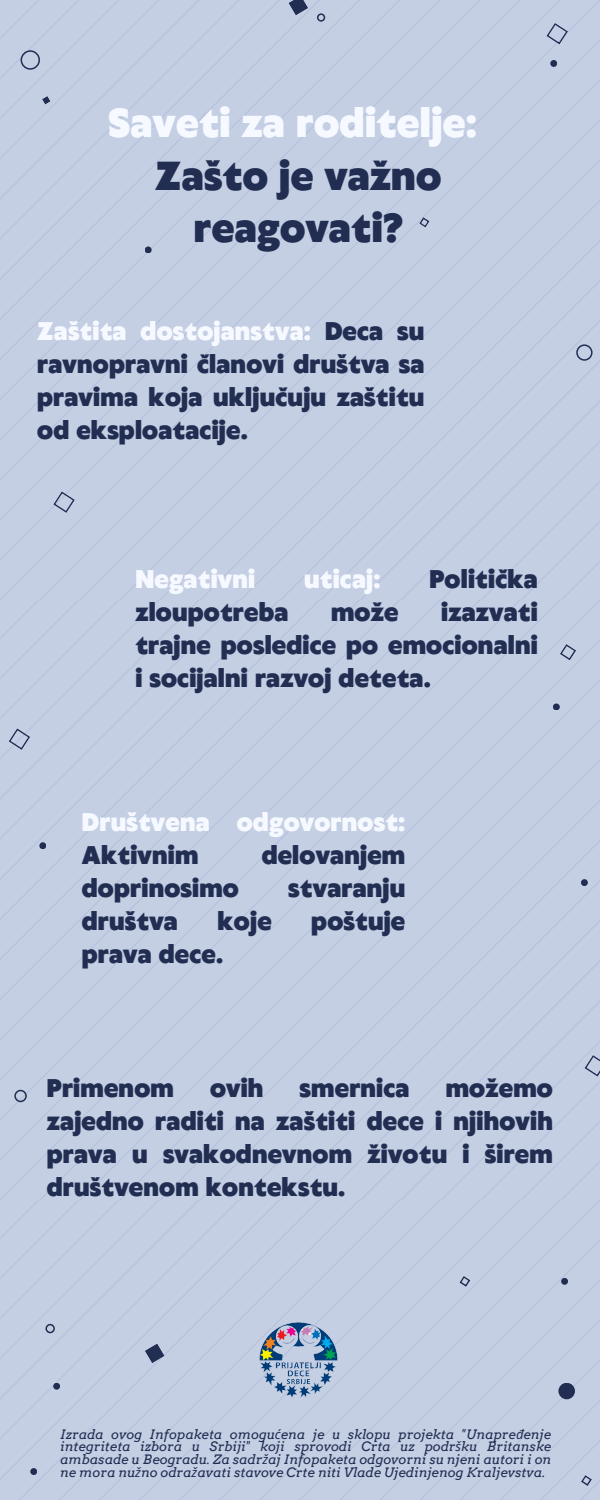
<style>
.page{position:relative;width:600px;height:1500px;background:#fff}
.page>*{position:absolute;margin:0;border:0;box-sizing:border-box;transform-origin:0 0}
.t1{font:900 38px/52.5px "Klein Text";letter-spacing:.01em;color:#222d52;text-align:center}
.t2{font:900 24px/33px "Klein Text";letter-spacing:.01em;color:#222d52;text-align:justify}
.t3{font:900 24px/33px "Klein Text";letter-spacing:.01em;color:#f6f9ff}
.t4{font:italic 13px/12.8px "Arvo";color:#222d52;text-align:justify}
.s1{color:#f6f9ff}
.s2{color:#222d52}
.s3{font-family:"Noto Sans"}
</style>
<div class="page">
<div style="left:0;top:0;width:600px;height:600px;background:#c4cfe4"></div>
<div style="left:39px;top:39px;width:561px;height:561px;background:#c4cfe4"></div>
<div style="left:79px;top:79px;width:521px;height:521px;background:#c4cfe4"></div>
<div style="left:119px;top:119px;width:481px;height:481px;background:#c4cfe4"></div>
<div style="left:160px;top:160px;width:440px;height:440px;background:#c4cfe4"></div>
<div style="left:200px;top:200px;width:400px;height:400px;background:#c4cfe4"></div>
<div style="left:240px;top:240px;width:360px;height:360px;background:#c4cfe4"></div>
<div style="left:280px;top:280px;width:320px;height:320px;background:#c4cfe4"></div>
<div style="left:320px;top:320px;width:280px;height:280px;background:#c4cfe4"></div>
<div style="left:360px;top:360px;width:240px;height:240px;background:#c4cfe4"></div>
<div style="left:400px;top:400px;width:200px;height:200px;background:#c4cfe4"></div>
<div style="left:440px;top:440px;width:160px;height:160px;background:#c4cfe4"></div>
<div style="left:0;top:1200px;width:600px;height:300px;background:#c4cfe4"></div>
<div style="left:39px;top:1239px;width:561px;height:261px;background:#c4cfe4"></div>
<div style="left:79px;top:1279px;width:521px;height:221px;background:#c4cfe4"></div>
<div style="left:119px;top:1319px;width:481px;height:181px;background:#c4cfe4"></div>
<div style="left:160px;top:1360px;width:440px;height:140px;background:#c4cfe4"></div>
<div style="left:200px;top:1400px;width:400px;height:100px;background:#c4cfe4"></div>
<div style="left:0;top:600px;width:600px;height:600px;background:#c4cfe4"></div>
<div style="left:39px;top:639px;width:561px;height:561px;background:#c4cfe4"></div>
<div style="left:79px;top:679px;width:521px;height:521px;background:#c4cfe4"></div>
<div style="left:119px;top:719px;width:481px;height:481px;background:#c4cfe4"></div>
<div style="left:160px;top:760px;width:440px;height:440px;background:#c4cfe4"></div>
<div style="left:200px;top:800px;width:400px;height:400px;background:#c4cfe4"></div>
<div style="left:240px;top:840px;width:360px;height:360px;background:#c4cfe4"></div>
<div style="left:280px;top:880px;width:320px;height:320px;background:#c4cfe4"></div>
<div style="left:320px;top:920px;width:280px;height:280px;background:#c4cfe4"></div>
<div style="left:360px;top:960px;width:240px;height:240px;background:#c4cfe4"></div>
<div style="left:400px;top:1000px;width:200px;height:200px;background:#c4cfe4"></div>
<svg style="left:53px;top:491px;width:22px;height:22px"></svg>
<svg style="left:546px;top:23px;width:22px;height:22px"></svg>
<svg style="left:576px;top:344px;width:17px;height:17px"></svg>
<div style="left:0;top:600px;width:160px;height:160px;background:#c4cfe4"></div>
<svg style="left:560px;top:644px;width:16px;height:16px"></svg>
<div style="left:550px;top:60px;width:7px;height:7px;background:#222d52;border-radius:50%"></div>
<div style="left:0;top:0;width:160px;height:160px;background:#c4cfe4"></div>
<div style="left:145px;top:246px;width:7px;height:7px;background:#222d52;border-radius:50%"></div>
<div style="left:39px;top:842px;width:7px;height:7px;background:#222d52;border-radius:50%"></div>
<div style="left:128px;top:922px;width:7px;height:7px;background:#222d52;border-radius:50%"></div>
<div style="left:561px;top:1278px;width:7px;height:7px;background:#222d52;border-radius:50%"></div>
<div style="left:30px;top:1468px;width:7px;height:7px;background:#222d52;border-radius:50%"></div>
<div style="left:0;top:1200px;width:165px;height:163px;background:#c4cfe4"></div>
<svg style="left:419px;top:217px;width:11px;height:10px"></svg>
<div style="left:440px;top:1040px;width:160px;height:160px;background:#c4cfe4"></div>
<svg style="left:14px;top:1090px;width:13px;height:12px"></svg>
<div style="left:240px;top:1440px;width:360px;height:60px;background:#c4cfe4"></div>
<div style="left:558px;top:1383px;width:17px;height:16px;background:#222d52;border-radius:50%"></div>
<div style="left:53px;top:1383px;width:7px;height:7px;background:#222d52;border-radius:50%"></div>
<div style="left:553px;top:703px;width:7px;height:7px;background:#222d52;border-radius:50%"></div>
<svg style="left:288px;top:0;width:20px;height:15px"></svg>
<svg style="left:317px;top:13px;width:8px;height:9px"></svg>
<div style="left:581px;top:879px;width:7px;height:7px;background:#222d52;border-radius:50%"></div>
<svg style="left:459px;top:1276px;width:11px;height:11px"></svg>
<img style="left:247px;top:1310px;width:106px;height:137px">
<p class="t1" style="left:109px;top:100px;width:370px"><span class="s1">Saveti za roditelje:<br></span>Zašto je važno reagovati?</p>
<h2 class="t2" style="left:37px;top:317px;width:389px"><span class="s1">Zaštita dostojanstva:</span> Deca su ravnopravni članovi društva sa pravima koja uključuju zaštitu od eksploatacije.</h2>
<h2 class="t3" style="left:135px;top:564px;width:121px">Negativni</h2>
<h2 class="t3" style="left:304px;top:564px;width:78px">uticaj:</h2>
<h2 class="t2" style="left:429px;top:564px;width:110px">Politička</h2>
<h2 class="t2" style="left:135px;top:597px;width:155px">zloupotreba</h2>
<h2 class="t2" style="left:331px;top:597px;width:69px">može</h2>
<h2 class="t2" style="left:135px;top:597px;width:404px;text-indent:306px">izazvati trajne posledice po emocionalni i socijalni razvoj deteta.</h2>
<p class="t3" style="left:82px;top:807px;width:325px">Društvena odgovornost:<br><span class="s2">Aktivnim</span></p>
<p class="t2" style="left:262px;top:840px;width:145px">delovanjem</p>
<p class="t2" style="left:82px;top:873px;width:159px">doprinosimo</p>
<p class="t2" style="left:288px;top:873px;width:118px">stvaranju</p>
<p class="t2" style="left:82px;top:906px;width:98px">društva</p>
<p class="t2" style="left:217px;top:906px;width:56px">koje</p>
<p class="t2" style="left:311px;top:906px;width:96px">poštuje</p>
<p class="t2" style="left:82px;top:939px;width:143px">prava dece.</p>
<h2 class="t2" style="left:47px;top:1073px;width:128px">Primenom</h2>
<h2 class="t2" style="left:210px;top:1073px;width:55px">ovih</h2>
<h2 class="t2" style="left:300px;top:1073px;width:111px">smernica</h2>
<h2 class="t2" style="left:47px;top:1073px;width:508px;text-indent:399px">možemo zajedno raditi na zaštiti dece i njihovih prava u svakodnevnom životu i širem društvenom kontekstu.</h2>
<h1 class="t4" style="left:60px;top:1428px;width:493px">Izrada ovog Infopaketa omogu<span class="s3">ć</span>ena je u sklopu projekta "Unapre<span class="s3">đ</span>enje integriteta izbora u Srbiji" koji sprovodi Crta uz podr<span class="s3">š</span>ku Britanske ambasade u Beogradu. Za sadr<span class="s3">ž</span>aj Infopaketa odgovorni su njeni autori i on ne mora nu<span class="s3">ž</span>no odra<span class="s3">ž</span>avati stavove Crte niti Vlade Ujedinjenog Kraljevstva.</h1>
</div>
